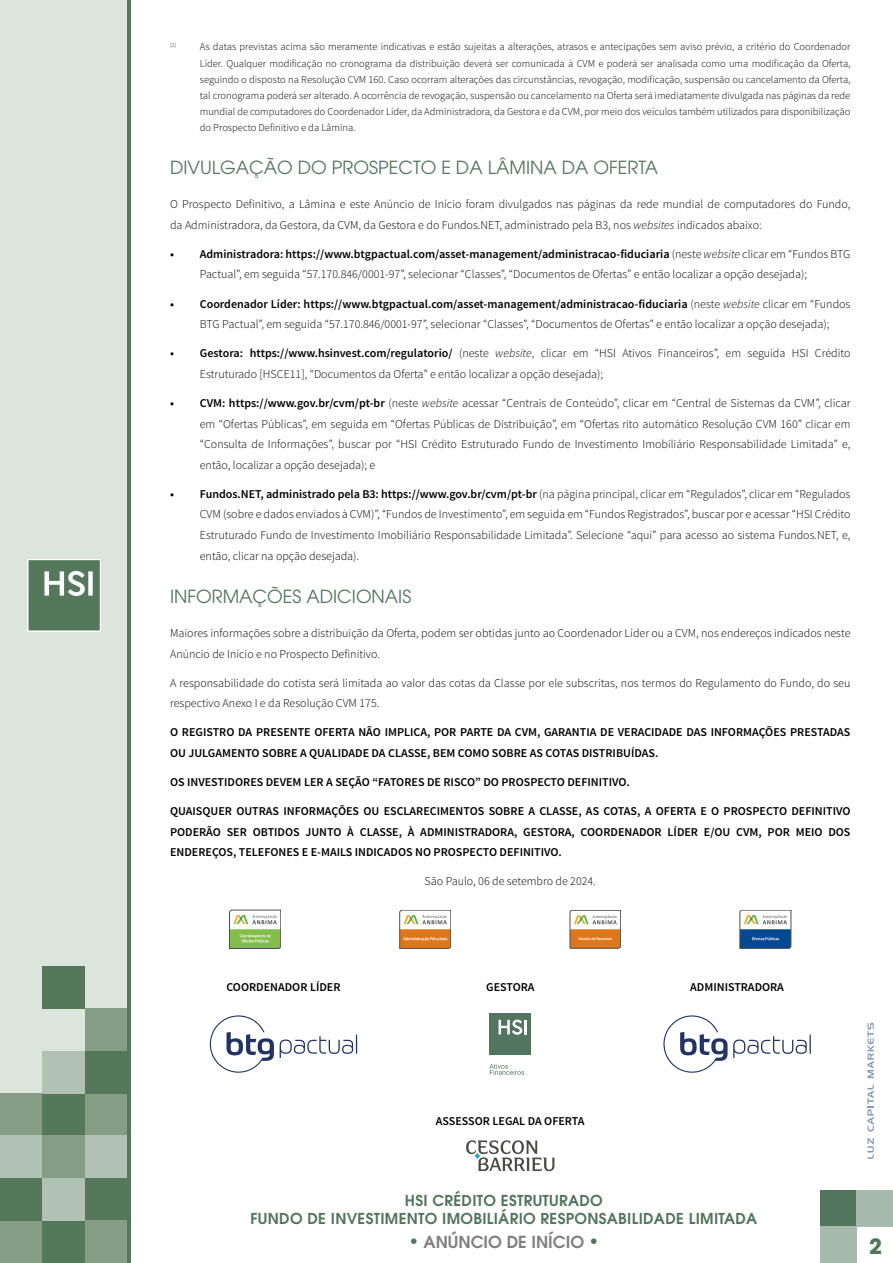
<style>
.page{position:relative;width:893px;height:1263px;background:#fff}
.page>*{position:absolute;margin:0;border:0;box-sizing:border-box;transform-origin:0 0}
.t1{font:700 21px "ITC Avant Garde Pro";color:#52755e}
.t2{font:18px "ITC Avant Garde Pro";color:#52755e}
.t3{font:600 16.5px "ITC Avant Garde Pro";color:#808080}
.t4{font:600 15px/18px "ITC Avant Garde Pro";letter-spacing:.02em;color:#52755e;text-align:center}
.t5{font:300 12px/20.5px "Source Sans Pro";color:#000}
.t6{font:600 12px/20.5px "Source Sans Pro";color:#000}
.t7{font:300 10.5px/16px "Source Sans Pro";color:#000;text-align:justify}
.s1{font-style:italic}
.s2{font-weight:600}
.s3{font-size:18px;color:#52755e}
</style>
<div class="page">
<div style="left:0;top:0;width:128px;height:1263px;background:#dce5dc"></div>
<div style="left:0;top:1093px;width:43px;height:43px;background:#859c87"></div>
<div style="left:42px;top:1093px;width:43px;height:43px;background:#55775c"></div>
<div style="left:85px;top:1093px;width:42px;height:43px;background:#859c87"></div>
<div style="left:42px;top:1051px;width:43px;height:42px;background:#b1c1b3"></div>
<div style="left:85px;top:1051px;width:42px;height:42px;background:#55775c"></div>
<div style="left:85px;top:1008px;width:42px;height:43px;background:#859c87"></div>
<div style="left:42px;top:966px;width:43px;height:42px;background:#55775c"></div>
<div style="left:0;top:1220px;width:42px;height:43px;background:#859c87"></div>
<div style="left:42px;top:1220px;width:43px;height:43px;background:#55775c"></div>
<div style="left:0;top:1178px;width:42px;height:42px;background:#55775c"></div>
<div style="left:42px;top:1178px;width:43px;height:42px;background:#b1c1b3"></div>
<div style="left:0;top:1136px;width:42px;height:42px;background:#b1c1b3"></div>
<div style="left:42px;top:1136px;width:43px;height:42px;background:#859c87"></div>
<div style="left:85px;top:1136px;width:42px;height:42px;background:#b1c1b3"></div>
<div style="left:85px;top:1178px;width:42px;height:42px;background:#55775c"></div>
<div style="left:85px;top:1220px;width:42px;height:43px;background:#859c87"></div>
<hr style="left:127px;top:0;width:4px;height:1263px;background:#55775c">
<img style="left:27px;top:559px;width:73px;height:72px">
<div style="left:820px;top:1190px;width:36px;height:36px;background:#52755e"></div>
<div style="left:820px;top:1226px;width:36px;height:37px;background:#a6baad"></div>
<div style="left:856px;top:1190px;width:37px;height:36px;background:#a6baad"></div>
<svg style="left:867px;top:1138px;width:7px;height:21px"></svg>
<svg style="left:867px;top:1084px;width:7px;height:47px"></svg>
<svg style="left:867px;top:1023px;width:7px;height:55px"></svg>
<svg style="left:229px;top:910px;width:52px;height:38px"></svg>
<svg style="left:400px;top:910px;width:51px;height:38px"></svg>
<svg style="left:570px;top:910px;width:51px;height:38px"></svg>
<svg style="left:740px;top:910px;width:51px;height:38px"></svg>
<svg style="left:210px;top:1015px;width:64px;height:58px"></svg>
<svg style="left:280px;top:1034px;width:77px;height:24px"></svg>
<div style="left:489px;top:1013px;width:42px;height:42px;background:#52755f"></div>
<svg style="left:499px;top:1019px;width:28px;height:16px"></svg>
<svg style="left:489px;top:1064px;width:35px;height:11px"></svg>
<svg style="left:663px;top:1015px;width:148px;height:58px"></svg>
<svg style="left:466px;top:1140px;width:88px;height:31px"></svg>
<p class="t7" style="left:200px;top:39px;width:652px;text-indent:-30px"><sup>(1)</sup> As datas previstas acima são meramente indicativas e estão sujeitas a alterações, atrasos e antecipações sem aviso prévio, a critério do Coordenador Líder. Qualquer modificação no cronograma da distribuição deverá ser comunicada à CVM e poderá ser analisada como uma modificação da Oferta, seguindo o disposto na Resolução CVM 160. Caso ocorram alterações das circunstâncias, revogação, modificação, suspensão ou cancelamento da Oferta, tal cronograma poderá ser alterado. A ocorrência de revogação, suspensão ou cancelamento na Oferta será imediatamente divulgada nas páginas da rede mundial de computadores do Coordenador Líder, da Administradora, da Gestora e da CVM, por meio dos veículos também utilizados para disponibilização do Prospecto Definitivo e da Lâmina.</p>
<h2 class="t2" style="left:170px;top:156px;width:489px">DIVULGAÇÃO DO PROSPECTO E DA LÂMINA DA OFERTA</h2>
<p class="t5" style="left:170px;top:194px;width:682px">O Prospecto Definitivo, a Lâmina e este Anúncio de Início foram divulgados nas páginas da rede mundial de computadores do Fundo, da Administradora, da Gestora, da CVM, da Gestora e do Fundos.NET, administrado pela B3, nos <span class="s1">websites</span> indicados abaixo:</p>
<p class="t5" style="left:200px;top:244px;width:652px;text-indent:-30px"><span class="s2">• Administradora: https://www.btgpactual.com/asset-management/administracao-fiduciaria</span> (neste <span class="s1">website</span> clicar em “Fundos BTG<br>Pactual”, em seguida “57.170.846/0001-97”, selecionar “Classes”, “Documentos de Ofertas” e então localizar a opção desejada);</p>
<p class="t5" style="left:200px;top:293px;width:652px;text-indent:-30px"><span class="s2">• Coordenador Líder: https://www.btgpactual.com/asset-management/administracao-fiduciaria</span> (neste <span class="s1">website</span> clicar em “Fundos<br>BTG Pactual”, em seguida “57.170.846/0001-97”, selecionar “Classes”, “Documentos de Ofertas” e então localizar a opção desejada);</p>
<p class="t5" style="left:200px;top:343px;width:652px;text-indent:-30px"><span class="s2">• Gestora: https://www.hsinvest.com/regulatorio/</span> (neste <span class="s1">website</span>, clicar em “HSI Ativos Financeiros”, em seguida HSI Crédito<br>Estruturado [HSCE11], “Documentos da Oferta” e então localizar a opção desejada);</p>
<p class="t5" style="left:200px;top:393px;width:652px;text-align:justify;text-indent:-30px"><span class="s2">• CVM: https://www.gov.br/cvm/pt-br</span> (neste <span class="s1">website</span> acessar “Centrais de Conteúdo”, clicar em “Central de Sistemas da CVM”, clicar em “Ofertas Públicas”, em seguida em “Ofertas Públicas de Distribuição”, em “Ofertas rito automático Resolução CVM 160” clicar em “Consulta de Informações”, buscar por “HSI Crédito Estruturado Fundo de Investimento Imobiliário Responsabilidade Limitada” e, então, localizar a opção desejada); e</p>
<p class="t5" style="left:200px;top:484px;width:652px;text-align:justify;text-indent:-30px"><span class="s2">• Fundos.NET, administrado pela B3: https://www.gov.br/cvm/pt-br</span> (na página principal, clicar em “Regulados”, clicar em “Regulados CVM (sobre e dados enviados à CVM)”, “Fundos de Investimento”, em seguida em “Fundos Registrados”, buscar por e acessar “HSI Crédito Estruturado Fundo de Investimento Imobiliário Responsabilidade Limitada”. Selecione “aqui” para acesso ao sistema Fundos.NET, e, então, clicar na opção desejada).</p>
<h2 class="t2" style="left:170px;top:585px;width:243px">INFORMAÇÕES ADICIONAIS</h2>
<p class="t5" style="left:170px;top:623px;width:682px">Maiores informações sobre a distribuição da Oferta, podem ser obtidas junto ao Coordenador Líder ou a CVM, nos endereços indicados neste<br>Anúncio de Início e no Prospecto Definitivo.</p>
<p class="t5" style="left:170px;top:672px;width:682px">A responsabilidade do cotista será limitada ao valor das cotas da Classe por ele subscritas, nos termos do Regulamento do Fundo, do seu respectivo Anexo I e da Resolução CVM 175.</p>
<p class="t6" style="left:170px;top:722px;width:682px">O REGISTRO DA PRESENTE OFERTA NÃO IMPLICA, POR PARTE DA CVM, GARANTIA DE VERACIDADE DAS INFORMAÇÕES PRESTADAS<br>OU JULGAMENTO SOBRE A QUALIDADE DA CLASSE, BEM COMO SOBRE AS COTAS DISTRIBUÍDAS.</p>
<p class="t6" style="left:170px;top:772px;width:461px">OS INVESTIDORES DEVEM LER A SEÇÃO “FATORES DE RISCO” DO PROSPECTO DEFINITIVO.</p>
<p class="t6" style="left:170px;top:801px;width:682px;text-align:justify">QUAISQUER OUTRAS INFORMAÇÕES OU ESCLARECIMENTOS SOBRE A CLASSE, AS COTAS, A OFERTA E O PROSPECTO DEFINITIVO PODERÃO SER OBTIDOS JUNTO À CLASSE, À ADMINISTRADORA, GESTORA, COORDENADOR LÍDER E/OU CVM, POR MEIO DOS ENDEREÇOS, TELEFONES E E-MAILS INDICADOS NO PROSPECTO DEFINITIVO.</p>
<p class="t5" style="left:425px;top:871px;width:173px">São Paulo, 06 de setembro de 2024.</p>
<p class="t6" style="left:226px;top:977px;width:116px">COORDENADOR LÍDER</p>
<p class="t6" style="left:486px;top:977px;width:50px">GESTORA</p>
<p class="t6" style="left:690px;top:977px;width:95px">ADMINISTRADORA</p>
<p class="t6" style="left:436px;top:1111px;width:150px">ASSESSOR LEGAL DA OFERTA</p>
<p class="t4" style="left:250px;top:1191px;width:508px">HSI CRÉDITO ESTRUTURADO<br>FUNDO DE INVESTIMENTO IMOBILIÁRIO RESPONSABILIDADE LIMITADA</p>
<h3 class="t3" style="left:409px;top:1231px;width:192px"><span class="s3">•</span> ANÚNCIO DE INÍCIO <span class="s3">•</span></h3>
<h1 class="t1" style="left:869px;top:1232px;width:14px">2</h1>
</div>
